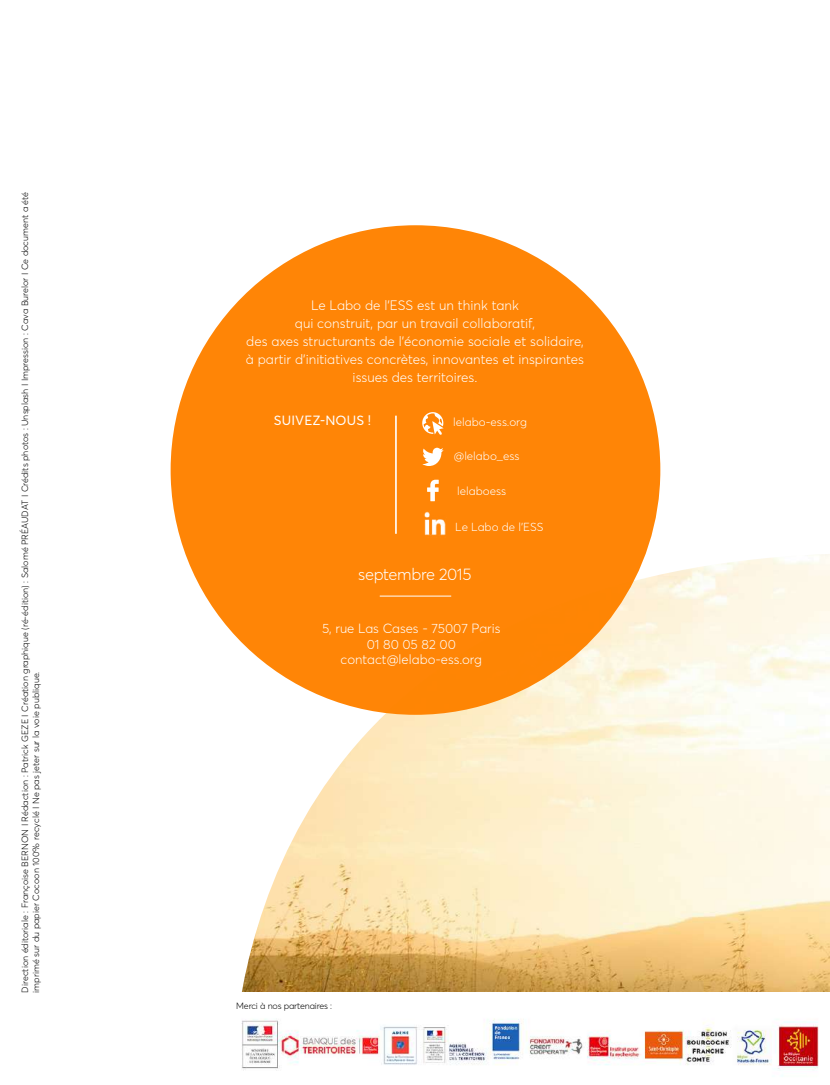
<style>
.page{position:relative;width:830px;height:1085px;background:#fff}
.page>*{position:absolute;margin:0;border:0;box-sizing:border-box;transform-origin:0 0}
.t1{font:300 16.5px "Averta Std";letter-spacing:-.02em;color:#fff}
.t2{font:300 13.5px/18px "Averta Std";color:#fff;text-align:center}
.t3{font:300 13.2px/15.8px "Averta Std";color:#fff;text-align:center}
.t4{font:13.2px "Averta Std";letter-spacing:.01em;color:#fff}
.t5{font:300 11.55px "Averta Std";color:#fff}
.t6{font:300 9px/10.8px "Averta Std";color:#000}
.t7{font:300 9px "Averta Std";letter-spacing:-.02em;color:#000}
</style>
<div class="page">
<img style="left:241px;top:554px;width:588px;height:438px">
<img style="left:241px;top:1018px;width:578px;height:58px">
<svg style="left:170px;top:225px;width:490px;height:489px;fill:#ff8506"></svg>
<hr style="left:395px;top:415px;width:1px;height:118px;background:#fff">
<svg style="left:422px;top:447px;width:21px;height:19px"></svg>
<svg style="left:427px;top:479px;width:11px;height:22px"></svg>
<svg style="left:422px;top:412px;width:21px;height:23px"></svg>
<img style="left:420px;top:510px;width:26px;height:27px">
<hr style="left:379px;top:595px;width:72px;height:1px;background:#fff">
<p class="t6" style="left:20px;top:992px;width:802px;rotate:-90deg">Direction éditoriale : Françoise BERNON I Rédaction : Patrick GEZE I Création graphique (ré-édition) : Salomé PRÉAUDAT I Crédits photos : Unsplash I Impression : Cava Burelor I Ce document a été imprimé sur du papier Cocoon 100% recyclé I Ne pas jeter sur la voie publique.</p>
<h2 class="t2" style="left:246px;top:296px;width:339px">Le Labo de l’ESS est un think tank<br>qui construit, par un travail collaboratif,<br>des axes structurants de l’économie sociale et solidaire, à partir d’initiatives concrètes, innovantes et inspirantes issues des territoires.</h2>
<h3 class="t4" style="left:274px;top:412px;width:99px">SUIVEZ-NOUS !</h3>
<p class="t5" style="left:453px;top:414px;width:75px">lelabo-ess.org</p>
<p class="t5" style="left:453px;top:449px;width:67px">@lelabo_ess</p>
<p class="t5" style="left:457px;top:484px;width:50px">lelaboess</p>
<p class="t5" style="left:455px;top:520px;width:90px">Le Labo de l’ESS</p>
<h1 class="t1" style="left:358px;top:563px;width:115px">septembre 2015</h1>
<h3 class="t3" style="left:322px;top:620px;width:180px">5, rue Las Cases - 75007 Paris<br>01 80 05 82 00 contact@lelabo-ess.org</h3>
<p class="t7" style="left:236px;top:999px;width:97px">Merci à nos partenaires :</p>
</div>
